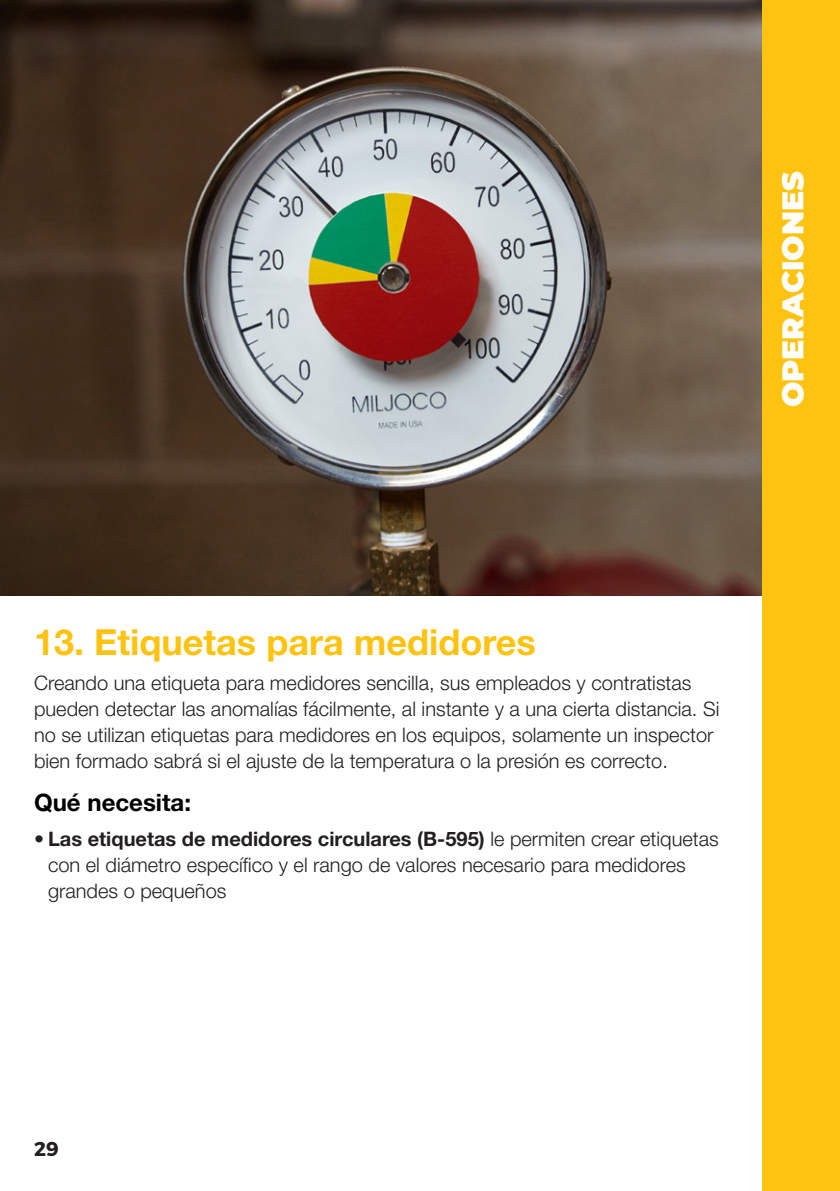
<style>
.page{position:relative;width:840px;height:1191px;background:#fff}
.page>*{position:absolute;margin:0;border:0;box-sizing:border-box;transform-origin:0 0}
.t1{font:700 36px "Helvetica Neue LT Pro";color:#fec210}
.t2{font:900 30px "Montserrat";color:#fff}
.t3{font:700 24px "Helvetica Neue LT Pro";color:#000}
.t4{font:300 20px/26px "Helvetica Neue LT Pro";color:#231f20}
.t5{font:700 20px "Montserrat";color:#231f20}
.s1{font-weight:700}
</style>
<div class="page">
<img style="left:0;top:0;width:762px;height:595px">
<div style="left:762px;top:0;width:77px;height:595px;background:#fec210"></div>
<div style="left:762px;top:595px;width:77px;height:596px;background:#fec210"></div>
<h2 class="t2" style="left:770px;top:407px;width:238px;rotate:-90deg">OPERACIONES</h2>
<h1 class="t1" style="left:34px;top:619px;width:503px">13. Etiquetas para medidores</h1>
<p class="t4" style="left:34px;top:669px;width:686px">Creando una etiqueta para medidores sencilla, sus empleados y contratistas pueden detectar las anomalías fácilmente, al instante y a una cierta distancia. Si no se utilizan etiquetas para medidores en los equipos, solamente un inspector bien formado sabrá si el ajuste de la temperatura o la presión es correcto.</p>
<p class="t3" style="left:34px;top:787px;width:158px">Qué necesita:</p>
<p class="t4" style="left:48px;top:825px;width:672px;text-indent:-14px"><span class="s1">• Las etiquetas de medidores circulares (B-595)</span> le permiten crear etiquetas con el diámetro específico y el rango de valores necesario para medidores grandes o pequeños</p>
<p class="t5" style="left:34px;top:1137px;width:26px">29</p>
</div>
